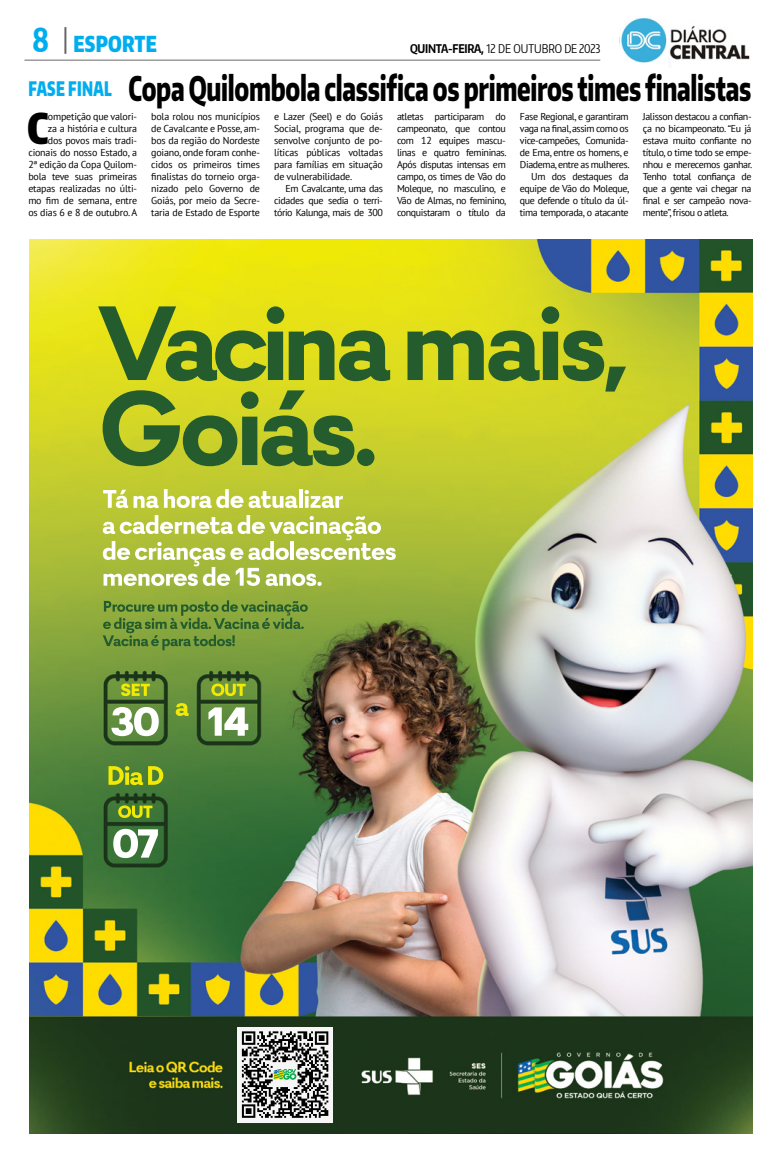
<style>
.page{position:relative;width:780px;height:1163px;background:#fff}
.page>*{position:absolute;margin:0;border:0;box-sizing:border-box;transform-origin:0 0}
.t1{font:900 42.4px "Encode Sans Compressed";color:#000}
.t2{font:800 34px "Encode Sans Narrow";letter-spacing:-.015em;color:#000;scale:.7 1}
.t3{font:900 22px "Encode Sans Compressed";letter-spacing:.01em;color:#00aeef;scale:.91 1}
.t4{font:12px "Encode Sans Compressed";color:#000}
.t5{font:10px/12px "PT Sans";letter-spacing:-.04em;color:#000;text-align:justify}
.t6{font:10px/12px "PT Sans";letter-spacing:-.02em;color:#000;text-align:right}
.s1{font-weight:800;font-size:33px}
.s2{font-weight:700}
.s3{font-family:"Encode Sans Compressed";font-weight:900;font-size:20px;color:#00aeef}
</style>
<div class="page">
<img style="left:668px;top:26px;width:82px;height:42px">
<img style="left:619px;top:17px;width:48px;height:46px">
<hr style="left:24px;top:60px;width:576px;height:1px;background:#000">
<hr style="left:64px;top:27px;width:2px;height:27px;background:#000">
<img style="left:29px;top:240px;width:723px;height:892px">
<svg style="left:211px;top:683px;width:35px;height:13px"></svg>
<svg style="left:208px;top:707px;width:40px;height:28px"></svg>
<svg style="left:176px;top:703px;width:13px;height:13px"></svg>
<svg style="left:121px;top:683px;width:29px;height:13px"></svg>
<svg style="left:111px;top:707px;width:48px;height:29px"></svg>
<svg style="left:118px;top:805px;width:34px;height:12px"></svg>
<svg style="left:113px;top:828px;width:45px;height:29px"></svg>
<svg style="left:108px;top:766px;width:55px;height:19px"></svg>
<svg style="left:103px;top:489px;width:194px;height:19px"></svg>
<hr style="left:299px;top:489px;width:3px;height:18px;background:#fff">
<svg style="left:304px;top:490px;width:39px;height:18px"></svg>
<svg style="left:103px;top:515px;width:293px;height:71px"></svg>
<svg style="left:103px;top:600px;width:205px;height:50px;background:#709539"></svg>
<svg style="left:98px;top:306px;width:292px;height:75px;background:#8da421"></svg>
<svg style="left:407px;top:306px;width:219px;height:85px;background:#94aa26"></svg>
<svg style="left:103px;top:390px;width:271px;height:76px;background:#819d2a"></svg>
<div style="left:237px;top:1026px;width:96px;height:95px;background:#f7f6f6"></div>
<svg style="left:242px;top:1031px;width:86px;height:86px"></svg>
<p class="t3" style="left:32px;top:30px;width:138px"><span class="s1">8</span> ESPORTE</p>
<p class="t4" style="left:410px;top:41px;width:192px"><span class="s2">QUINTA-FEIRA,</span> 12 DE OUTUBRO DE 2023</p>
<p class="t2" style="left:28px;top:65px;width:1034px"><span class="s3">FASE FINAL</span> Copa Quilombola classifica os primeiros times finalistas</p>
<p class="t1" style="left:27px;top:100px;width:23px">C</p>
<p class="t6" style="left:28px;top:110px;width:111px">ompetição que valori-<br>za a história e cultura<br>dos povos mais tradi&shy;cionais do nosso Estado, a<br>2ª edição da Copa Quilom&shy;bola teve suas primeiras etapas realizadas no últi&shy;mo fim de semana, entre os dias 6 e 8 de outubro. A</p>
<p class="t5" style="left:151px;top:110px;width:110px">bola rolou nos municípios de Cavalcante e Posse, am&shy;bos da região do Nordeste goiano, onde foram conhe&shy;cidos os primeiros times finalistas do torneio orga&shy;nizado pelo Governo de Goiás, por meio da Secre&shy;taria de Estado de Esporte</p>
<p class="t6" style="left:274px;top:110px;width:110px">e Lazer (Seel) e do Goiás</p>
<p class="t5" style="left:397px;top:110px;width:111px">atletas participaram do campeonato, que contou com 12 equipes mascu&shy;linas e quatro femininas.<br>Após disputas intensas em campo, os times de Vão do Moleque, no masculino, e Vão de Almas, no feminino, conquistaram o título da</p>
<p class="t5" style="left:520px;top:110px;width:111px;text-align:right">Fase Regional, e garantiram vaga na final, assim como os vice-campeões, Comunida&shy;de Ema, entre os homens, e<br>Diadema, entre as mulheres.<br>Um dos destaques da equipe de Vão do Moleque, que defende o título da úl&shy;tima temporada, o atacante</p>
<p class="t5" style="left:643px;top:110px;width:111px">Jalisson destacou a confian&shy;ça no bicampeonato. “Eu já estava muito confiante no título, o time todo se empe&shy;nhou e merecemos ganhar.<br>Tenho total confiança de que a gente vai chegar na final e ser campeão nova&shy;mente”, frisou o atleta.</p>
<p class="t6" style="left:274px;top:122px;width:110px">Social, programa que de-</p>
<p class="t6" style="left:274px;top:134px;width:110px">senvolve conjunto de po-</p>
<p class="t6" style="left:274px;top:146px;width:110px">líticas públicas voltadas</p>
<p class="t6" style="left:274px;top:158px;width:110px">para famílias em situação</p>
<p class="t6" style="left:274px;top:170px;width:80px">de vulnerabilidade.</p>
<p class="t5" style="left:285px;top:182px;width:99px">Em Cavalcante, uma das</p>
<p class="t5" style="left:274px;top:194px;width:110px">cidades que sedia o terri-</p>
<p class="t5" style="left:274px;top:206px;width:110px">tório Kalunga, mais de 300</p>
</div>
